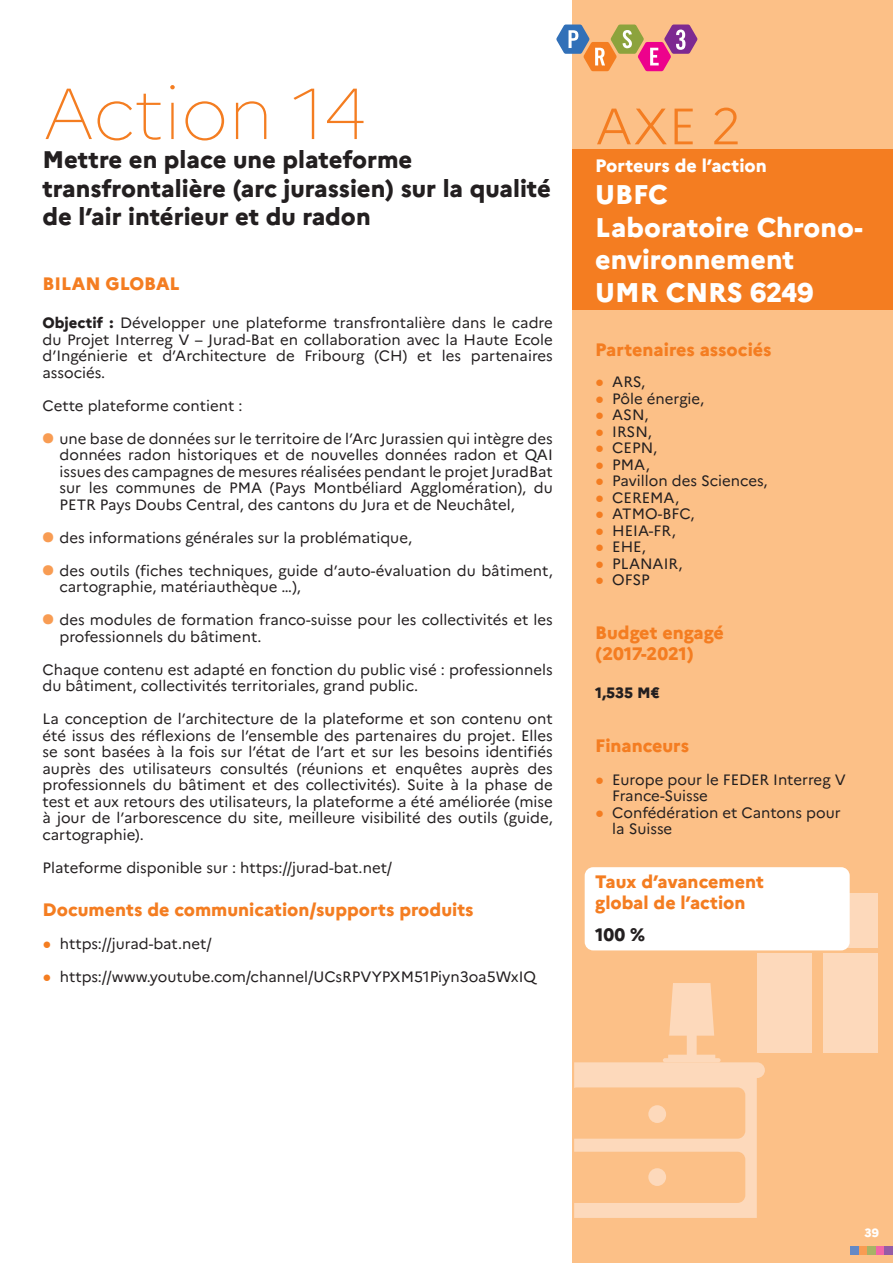
<style>
.page{position:relative;width:893px;height:1263px;background:#fff}
.page>*{position:absolute;margin:0;border:0;box-sizing:border-box;transform-origin:0 0}
.t1{font:100 72px "Marianne";letter-spacing:-.005em;color:#f47d21}
.t2{font:300 51px "Marianne";color:#f47d21}
.t3{font:800 27px/32.4px "Marianne";color:#fff}
.t4{font:800 24px/28.8px "Marianne";color:#231f20}
.t5{font:800 18px/21px "Marianne";color:#f47d21}
.t6{font:800 18px "Marianne";color:#fff}
.t7{font:800 18px "Marianne";color:#231f20}
.t8{font:15px/16.5px "Marianne";color:#231f20}
.t9{font:800 15px "Marianne";color:#231f20}
.t10{font:800 12px "Marianne";color:#fff}
.s1{font-weight:800}
.s2{font-family:"Arial Narrow";color:#f47d21}
</style>
<div class="page">
<div style="left:573px;top:0;width:320px;height:1263px;background:#fcc087"></div>
<div style="left:850px;top:1246px;width:9px;height:8px;background:#6489c6"></div>
<div style="left:859px;top:1246px;width:8px;height:8px;background:#f89c53"></div>
<div style="left:867px;top:1246px;width:9px;height:8px;background:#a7b366"></div>
<div style="left:876px;top:1246px;width:8px;height:8px;background:#f166a7"></div>
<div style="left:884px;top:1246px;width:9px;height:8px;background:#955ca6"></div>
<svg style="left:556px;top:25px;width:141px;height:46px"></svg>
<div style="left:824px;top:893px;width:54px;height:54px;background:#fdd9bb"></div>
<div style="left:757px;top:954px;width:55px;height:99px;background:#fdd9bb"></div>
<div style="left:824px;top:954px;width:54px;height:99px;background:#fdd9bb"></div>
<svg style="left:574px;top:983px;width:191px;height:235px"></svg>
<div style="left:573px;top:150px;width:320px;height:160px;background:#f47d21"></div>
<div style="left:585px;top:867px;width:265px;height:83px;background:#fff;border-radius:9px"></div>
<h1 class="t1" style="left:43px;top:69px;width:326px">Action 14</h1>
<h3 class="t4" style="left:43px;top:145px;width:510px">Mettre en place une plateforme transfrontalière (arc jurassien) sur la qualité de l’air intérieur et du radon</h3>
<p class="t5" style="left:43px;top:273px;width:139px">BILAN GLOBAL</p>
<p class="t8" style="left:43px;top:315px;width:512px;text-align:justify"><span class="s1">Objectif :</span> Développer une plateforme transfrontalière dans le cadre du Projet Interreg V – Jurad-Bat en collaboration avec la Haute Ecole d’Ingénierie et d’Architecture de Fribourg (CH) et les partenaires associés.</p>
<p class="t8" style="left:43px;top:397px;width:202px">Cette plateforme contient :</p>
<p class="t8" style="left:60px;top:430px;width:495px;text-align:justify">une base de données sur le territoire de l’Arc Jurassien qui intègre des données radon historiques et de nouvelles données radon et QAI issues des campagnes de mesures réalisées pendant le projet JuradBat sur les communes de PMA (Pays Montbéliard Agglomération), du PETR Pays Doubs Central, des cantons du Jura et de Neuchâtel,</p>
<p class="t8" style="left:60px;top:529px;width:354px">des informations générales sur la problématique,</p>
<p class="t8" style="left:60px;top:562px;width:495px">des outils (fiches techniques, guide d’auto-évaluation du bâtiment, cartographie, matériauthèque …),</p>
<p class="t8" style="left:60px;top:612px;width:495px">des modules de formation franco-suisse pour les collectivités et les professionnels du bâtiment.</p>
<p class="t8" style="left:43px;top:661px;width:512px">Chaque contenu est adapté en fonction du public visé : professionnels du bâtiment, collectivités territoriales, grand public.</p>
<p class="t8" style="left:43px;top:711px;width:512px;text-align:justify">La conception de l’architecture de la plateforme et son contenu ont été issus des réflexions de l’ensemble des partenaires du projet. Elles se sont basées à la fois sur l’état de l’art et sur les besoins identifiés auprès des utilisateurs consultés (réunions et enquêtes auprès des professionnels du bâtiment et des collectivités). Suite à la phase de test et aux retours des utilisateurs, la plateforme a été améliorée (mise à jour de l’arborescence du site, meilleure visibilité des outils (guide, cartographie).</p>
<p class="t8" style="left:43px;top:859px;width:351px">Plateforme disponible sur : https://jurad-bat.net/</p>
<p class="t5" style="left:43px;top:899px;width:433px">Documents de communication/supports produits</p>
<p class="t8" style="left:43px;top:935px;width:171px"><span class="s2">●</span> https://jurad-bat.net/</p>
<p class="t8" style="left:43px;top:968px;width:495px"><span class="s2">●</span> https://www.youtube.com/channel/UCsRPVYPXM51Piyn3oa5WxIQ</p>
<h2 class="t2" style="left:595px;top:95px;width:147px">AXE 2</h2>
<p class="t6" style="left:595px;top:154px;width:173px">Porteurs de l’action</p>
<h3 class="t3" style="left:595px;top:178px;width:269px">UBFC<br>Laboratoire Chrono&shy;environnement<br>UMR CNRS 6249</h3>
<p class="t5" style="left:595px;top:339px;width:178px">Partenaires associés</p>
<p class="t8" style="left:595px;top:373px;width:52px"><span class="s2">●</span> ARS,</p>
<p class="t8" style="left:595px;top:390px;width:110px"><span class="s2">●</span> Pôle énergie,</p>
<p class="t8" style="left:595px;top:406px;width:55px"><span class="s2">●</span> ASN,</p>
<p class="t8" style="left:595px;top:423px;width:58px"><span class="s2">●</span> IRSN,</p>
<p class="t8" style="left:595px;top:439px;width:63px"><span class="s2">●</span> CEPN,</p>
<p class="t8" style="left:595px;top:456px;width:56px"><span class="s2">●</span> PMA,</p>
<p class="t8" style="left:595px;top:472px;width:174px"><span class="s2">●</span> Pavillon des Sciences,</p>
<p class="t8" style="left:595px;top:489px;width:85px"><span class="s2">●</span> CEREMA,</p>
<p class="t8" style="left:595px;top:505px;width:101px"><span class="s2">●</span> ATMO-BFC,</p>
<p class="t8" style="left:595px;top:522px;width:82px"><span class="s2">●</span> HEIA-FR,</p>
<p class="t8" style="left:595px;top:538px;width:52px"><span class="s2">●</span> EHE,</p>
<p class="t8" style="left:595px;top:555px;width:89px"><span class="s2">●</span> PLANAIR,</p>
<p class="t8" style="left:595px;top:571px;width:56px"><span class="s2">●</span> OFSP</p>
<p class="t5" style="left:595px;top:622px;width:130px">Budget engagé (2017-2021)</p>
<p class="t9" style="left:595px;top:683px;width:66px">1,535 M€</p>
<p class="t5" style="left:595px;top:735px;width:95px">Financeurs</p>
<p class="t8" style="left:612px;top:771px;width:235px;text-indent:-17px"><span class="s2">●</span> Europe pour le FEDER Interreg V<br>France-Suisse</p>
<p class="t8" style="left:612px;top:804px;width:230px;text-indent:-17px"><span class="s2">●</span> Confédération et Cantons pour la Suisse</p>
<p class="t5" style="left:595px;top:871px;width:170px">Taux d’avancement global de l’action</p>
<p class="t7" style="left:595px;top:923px;width:51px">100 %</p>
<p class="t10" style="left:864px;top:1226px;width:16px">39</p>
</div>
